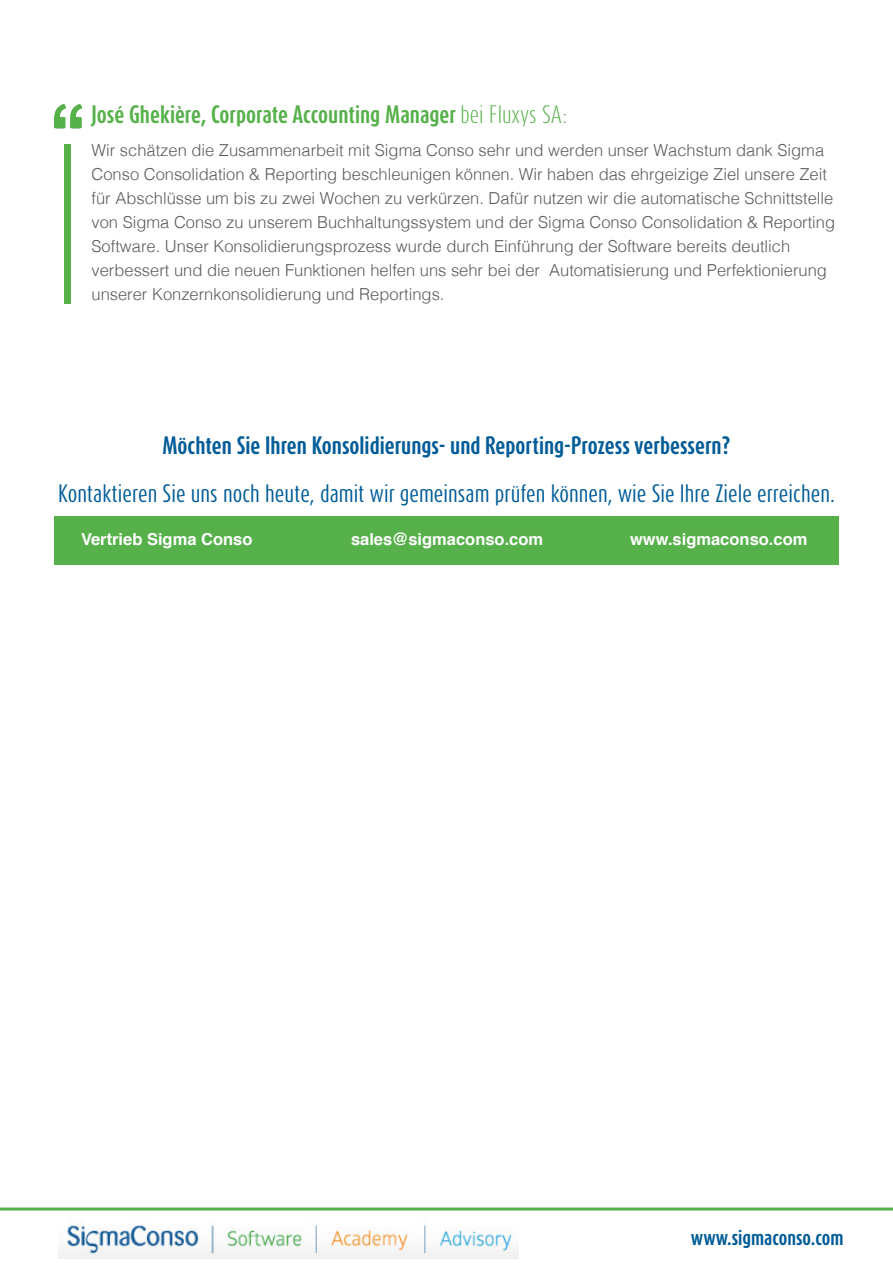
<style>
.page{position:relative;width:893px;height:1263px;background:#fff}
.page>*{position:absolute;margin:0;border:0;box-sizing:border-box;transform-origin:0 0}
.t1{font:21px "Dax Compact Pro";color:#005c98}
.t2{font:700 21px "Dax Compact Pro";color:#005c98}
.t3{font:700 21px "Dax Compact Pro";color:#57b14b}
.t4{font:700 18px "Dax Compact Pro";color:#005c98}
.t5{font:300 16.5px/24px "Helvetica";color:#5c5b5c}
.t6{font:700 16.5px "Helvetica";color:#fff}
.s1{font-weight:300}
</style>
<div class="page">
<div style="left:54px;top:517px;width:785px;height:48px;background:#57b14b"></div>
<img style="left:54px;top:103px;width:27px;height:26px">
<div style="left:64px;top:144px;width:7px;height:160px;background:#57b14b"></div>
<hr style="left:0;top:1207px;width:893px;height:3px;background:#57b14b">
<img style="left:58px;top:1224px;width:460px;height:35px">
<p class="t3" style="left:92px;top:101px;width:477px">José Ghekière, Corporate Accounting Manager <span class="s1">bei Fluxys SA:</span></p>
<p class="t5" style="left:92px;top:137px;width:745px">Wir schätzen die Zusammenarbeit mit Sigma Conso sehr und werden unser Wachstum dank Sigma Conso Consolidation &amp; Reporting beschleunigen können. Wir haben das ehrgeizige Ziel unsere Zeit für Abschlüsse um bis zu zwei Wochen zu verkürzen. Dafür nutzen wir die automatische Schnittstelle von Sigma Conso zu unserem Buchhaltungssystem und der Sigma Conso Consolidation &amp; Reporting Software. Unser Konsolidierungsprozess wurde durch Einführung der Software bereits deutlich verbessert und die neuen Funktionen helfen uns sehr bei der Automatisierung und Perfektionierung unserer Konzernkonsolidierung und Reportings.</p>
<p class="t2" style="left:163px;top:431px;width:569px">Möchten Sie Ihren Konsolidierungs- und Reporting-Prozess verbessern?</p>
<p class="t1" style="left:58px;top:480px;width:778px">Kontaktieren Sie uns noch heute, damit wir gemeinsam prüfen können, wie Sie Ihre Ziele erreichen.</p>
<p class="t6" style="left:81px;top:526px;width:173px">Vertrieb Sigma Conso</p>
<p class="t6" style="left:351px;top:526px;width:194px">sales@sigmaconso.com</p>
<p class="t6" style="left:630px;top:526px;width:179px">www.sigmaconso.com</p>
<p class="t4" style="left:691px;top:1225px;width:154px">www.sigmaconso.com</p>
</div>
